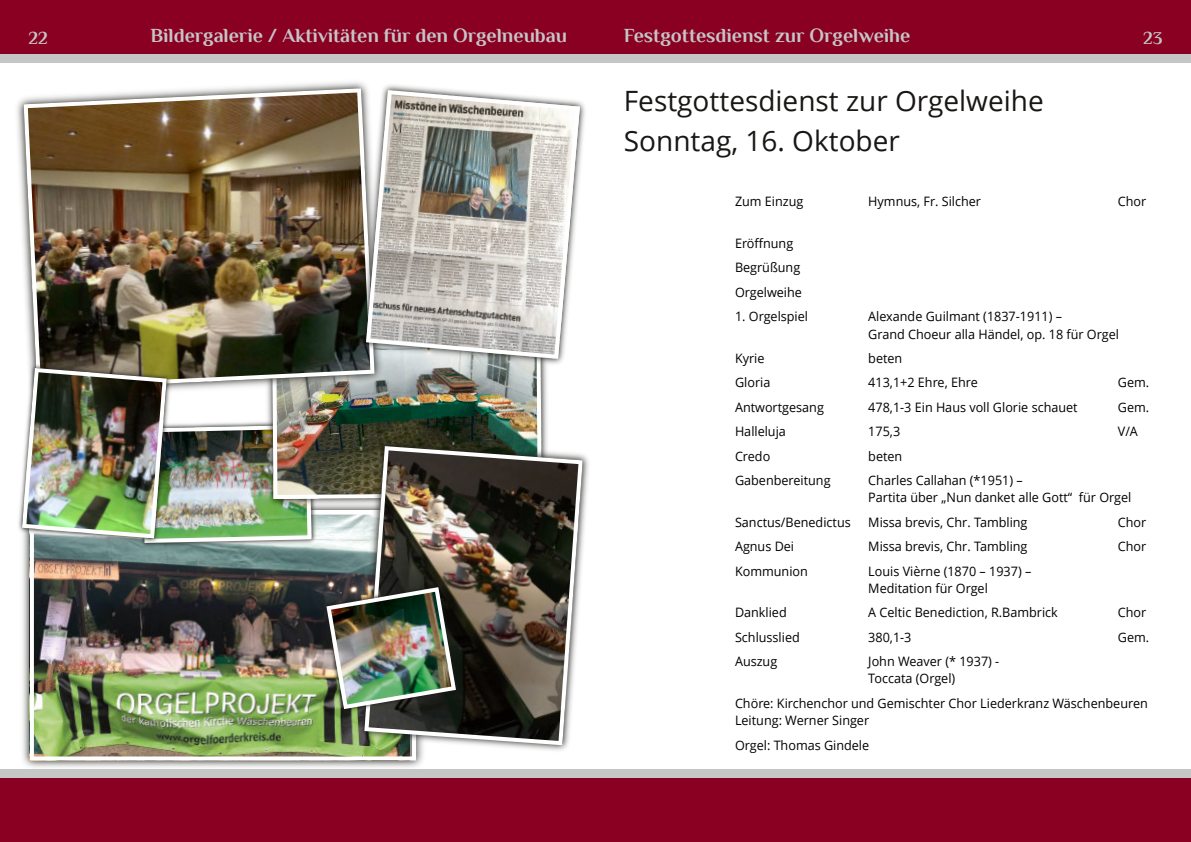
<style>
.page{position:relative;width:1191px;height:842px;background:#fff}
.page>*{position:absolute;margin:0;border:0;box-sizing:border-box;transform-origin:0 0}
.t1{font:28px/39.2px "Open Sans";color:#181715}
.t2{font:700 20px "Philosopher";color:#c5c6c6}
.t3{font:700 18px "Philosopher";color:#c5c6c6}
.t4{font:13px/17.3px "Open Sans";color:#000}
</style>
<div class="page">
<img style="left:22px;top:507px;width:401px;height:261px">
<img style="left:30px;top:511px;width:386px;height:249px">
<img style="left:138px;top:507px;width:178px;height:40px">
<img style="left:311px;top:366px;width:231px;height:133px">
<div style="left:0;top:0;width:595px;height:54px;background:#8a0023"></div>
<div style="left:0;top:769px;width:595px;height:73px;background:#8a0023"></div>
<div style="left:595px;top:769px;width:596px;height:73px;background:#8a0023"></div>
<div style="left:0;top:54px;width:595px;height:8px;background:#c5c6c6"></div>
<div style="left:0;top:769px;width:595px;height:8px;background:#c5c6c6"></div>
<div style="left:595px;top:769px;width:596px;height:8px;background:#c5c6c6"></div>
<div style="left:595px;top:54px;width:596px;height:8px;background:#c5c6c6"></div>
<div style="left:595px;top:0;width:596px;height:54px;background:#8a0023"></div>
<img style="left:17px;top:82px;width:367px;height:318px">
<img style="left:24px;top:88px;width:350px;height:302px">
<img style="left:358px;top:82px;width:227px;height:284px">
<svg style="left:366px;top:90px;width:214px;height:269px"></svg>
<img style="left:17px;top:363px;width:155px;height:170px">
<img style="left:22px;top:368px;width:289px;height:175px">
<img style="left:356px;top:438px;width:233px;height:316px">
<img style="left:364px;top:446px;width:219px;height:299px">
<img style="left:323px;top:584px;width:136px;height:129px">
<img style="left:326px;top:587px;width:130px;height:122px">
<h3 class="t3" style="left:28px;top:28px;width:21px">22</h3>
<h2 class="t2" style="left:150px;top:24px;width:418px">Bildergalerie / Aktivitäten für den Orgelneubau</h2>
<h2 class="t2" style="left:624px;top:24px;width:288px">Festgottesdienst zur Orgelweihe</h2>
<h3 class="t3" style="left:1143px;top:28px;width:21px">23</h3>
<h1 class="t1" style="left:624px;top:84px;width:421px">Festgottesdienst zur Orgelweihe<br>Sonntag, 16. Oktober</h1>
<p class="t4" style="left:735px;top:194px;width:70px">Zum Einzug</p>
<p class="t4" style="left:868px;top:194px;width:114px">Hymnus, Fr. Silcher</p>
<p class="t4" style="left:1117px;top:194px;width:30px">Chor</p>
<p class="t4" style="left:735px;top:232px;width:68px;line-height:24.4px">Eröffnung<br>Begrüßung<br>Orgelweihe</p>
<p class="t4" style="left:735px;top:309px;width:75px">1. Orgelspiel</p>
<p class="t4" style="left:868px;top:309px;width:252px">Alexande Guilmant (1837-1911) –<br>Grand Choeur alla Händel, op. 18 für Orgel</p>
<p class="t4" style="left:735px;top:351px;width:31px">Kyrie</p>
<p class="t4" style="left:868px;top:351px;width:36px">beten</p>
<p class="t4" style="left:735px;top:375px;width:37px">Gloria</p>
<p class="t4" style="left:868px;top:375px;width:111px">413,1+2 Ehre, Ehre</p>
<p class="t4" style="left:1117px;top:375px;width:33px">Gem.</p>
<p class="t4" style="left:735px;top:400px;width:90px">Antwortgesang</p>
<p class="t4" style="left:868px;top:400px;width:211px">478,1-3 Ein Haus voll Glorie schauet</p>
<p class="t4" style="left:1117px;top:400px;width:33px">Gem.</p>
<p class="t4" style="left:735px;top:424px;width:52px">Halleluja</p>
<p class="t4" style="left:868px;top:424px;width:33px">175,3</p>
<p class="t4" style="left:1117px;top:424px;width:22px">V/A</p>
<p class="t4" style="left:735px;top:449px;width:37px">Credo</p>
<p class="t4" style="left:868px;top:449px;width:36px">beten</p>
<p class="t4" style="left:735px;top:473px;width:97px">Gabenbereitung</p>
<p class="t4" style="left:868px;top:473px;width:264px">Charles Callahan (*1951) –<br>Partita über „Nun danket alle Gott“ für Orgel</p>
<p class="t4" style="left:735px;top:515px;width:117px">Sanctus/Benedictus</p>
<p class="t4" style="left:868px;top:515px;width:161px">Missa brevis, Chr. Tambling</p>
<p class="t4" style="left:1117px;top:515px;width:30px">Chor</p>
<p class="t4" style="left:735px;top:539px;width:61px">Agnus Dei</p>
<p class="t4" style="left:868px;top:539px;width:161px">Missa brevis, Chr. Tambling</p>
<p class="t4" style="left:1117px;top:539px;width:30px">Chor</p>
<p class="t4" style="left:735px;top:563px;width:74px">Kommunion</p>
<p class="t4" style="left:868px;top:563px;width:164px">Louis Vièrne (1870 – 1937) –<br>Meditation für Orgel</p>
<p class="t4" style="left:735px;top:605px;width:53px">Danklied</p>
<p class="t4" style="left:868px;top:605px;width:191px">A Celtic Benediction, R.Bambrick</p>
<p class="t4" style="left:1117px;top:605px;width:30px">Chor</p>
<p class="t4" style="left:735px;top:630px;width:66px">Schlusslied</p>
<p class="t4" style="left:868px;top:630px;width:45px">380,1-3</p>
<p class="t4" style="left:1117px;top:630px;width:33px">Gem.</p>
<p class="t4" style="left:735px;top:654px;width:44px">Auszug</p>
<p class="t4" style="left:868px;top:654px;width:132px">John Weaver (* 1937) -<br>Toccata (Orgel)</p>
<p class="t4" style="left:735px;top:696px;width:414px">Chöre: Kirchenchor und Gemischter Chor Liederkranz Wäschenbeuren<br>Leitung: Werner Singer</p>
<p class="t4" style="left:735px;top:737px;width:136px">Orgel: Thomas Gindele</p>
</div>
